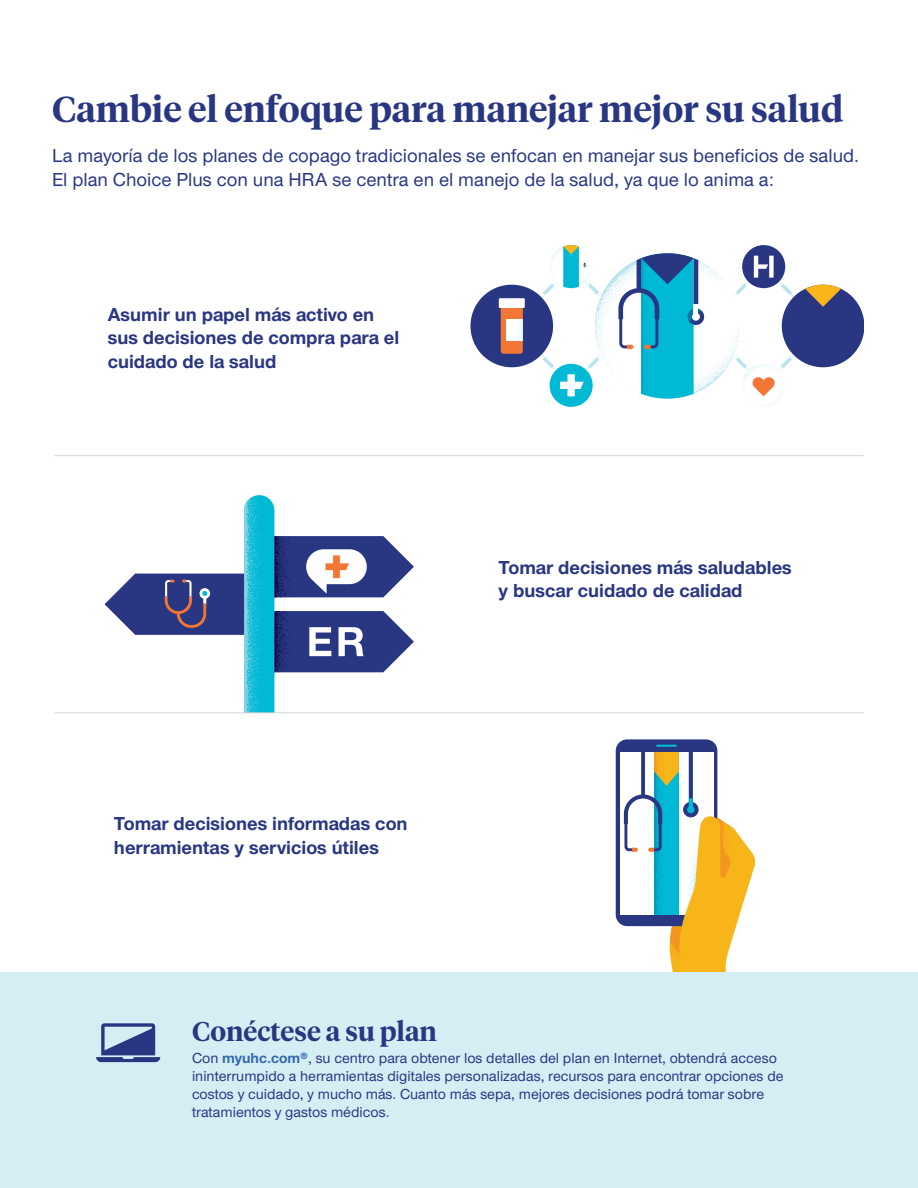
<style>
.page{position:relative;width:918px;height:1188px;background:#fff}
.page>*{position:absolute;margin:0;border:0;box-sizing:border-box;transform-origin:0 0}
.t1{font:600 36px "UHC Serif Headline";color:#293682}
.t2{font:600 27px "UHC Serif Headline";color:#293682}
.t3{font:700 19.5px/23.4px "UHC Sans";color:#293682}
.t4{font:500 19.5px/23.4px "UHC Sans";color:#293682}
.t5{font:500 15px/18px "UHC Sans";color:#293682}
.s1{font-weight:700;color:#3268ad}
</style>
<div class="page">
<div style="left:782px;top:285px;width:82px;height:82px;background:#293682;border-radius:50%"></div>
<svg style="left:805px;top:285px;width:36px;height:22px"></svg>
<div style="left:470px;top:285px;width:83px;height:82px;background:#293682;border-radius:50%"></div>
<svg style="left:501px;top:308px;width:22px;height:46px"></svg>
<div style="left:499px;top:298px;width:26px;height:10px;background:#fff"></div>
<svg style="left:540px;top:245px;width:255px;height:162px"></svg>
<div style="left:692px;top:313px;width:8px;height:8px;background:#fff;border-radius:50%"></div>
<hr style="left:694px;top:304px;width:4px;height:11px;background:#fff">
<svg style="left:105px;top:495px;width:309px;height:217px"></svg>
<div style="left:616px;top:739px;width:101px;height:187px;background:#293682;border-radius:11px"></div>
<div style="left:620px;top:752px;width:93px;height:162px;background:#fff"></div>
<hr style="left:656px;top:745px;width:21px;height:2px;background:#00bad5">
<svg style="left:624px;top:752px;width:132px;height:220px"></svg>
<div style="left:0;top:972px;width:918px;height:216px;background:#d5eef4"></div>
<svg style="left:96px;top:1023px;width:64px;height:39px"></svg>
<hr style="left:54px;top:455px;width:810px;height:1px;background:#d1d3d4">
<hr style="left:54px;top:712px;width:810px;height:1px;background:#d1d3d4">
<h2 class="t1" style="left:52px;top:85px;width:793px">Cambie el enfoque para manejar mejor su salud</h2>
<p class="t4" style="left:52px;top:143px;width:808px">La mayoría de los planes de copago tradicionales se enfocan en manejar sus beneficios de salud.<br>El plan Choice Plus con una HRA se centra en el manejo de la salud, ya que lo anima a:</p>
<p class="t3" style="left:108px;top:302px;width:293px">Asumir un papel más activo en sus decisiones de compra para el cuidado de la salud</p>
<p class="t3" style="left:114px;top:811px;width:295px">Tomar decisiones informadas con herramientas y servicios útiles</p>
<p class="t3" style="left:499px;top:555px;width:295px">Tomar decisiones más saludables y buscar cuidado de calidad</p>
<h2 class="t2" style="left:192px;top:1013px;width:246px">Conéctese a su plan</h2>
<p class="t5" style="left:192px;top:1048px;width:593px">Con <span class="s1">myuhc.com®</span>, su centro para obtener los detalles del plan en Internet, obtendrá acceso ininterrumpido a herramientas digitales personalizadas, recursos para encontrar opciones de costos y cuidado, y mucho más. Cuanto más sepa, mejores decisiones podrá tomar sobre tratamientos y gastos médicos.</p>
</div>
